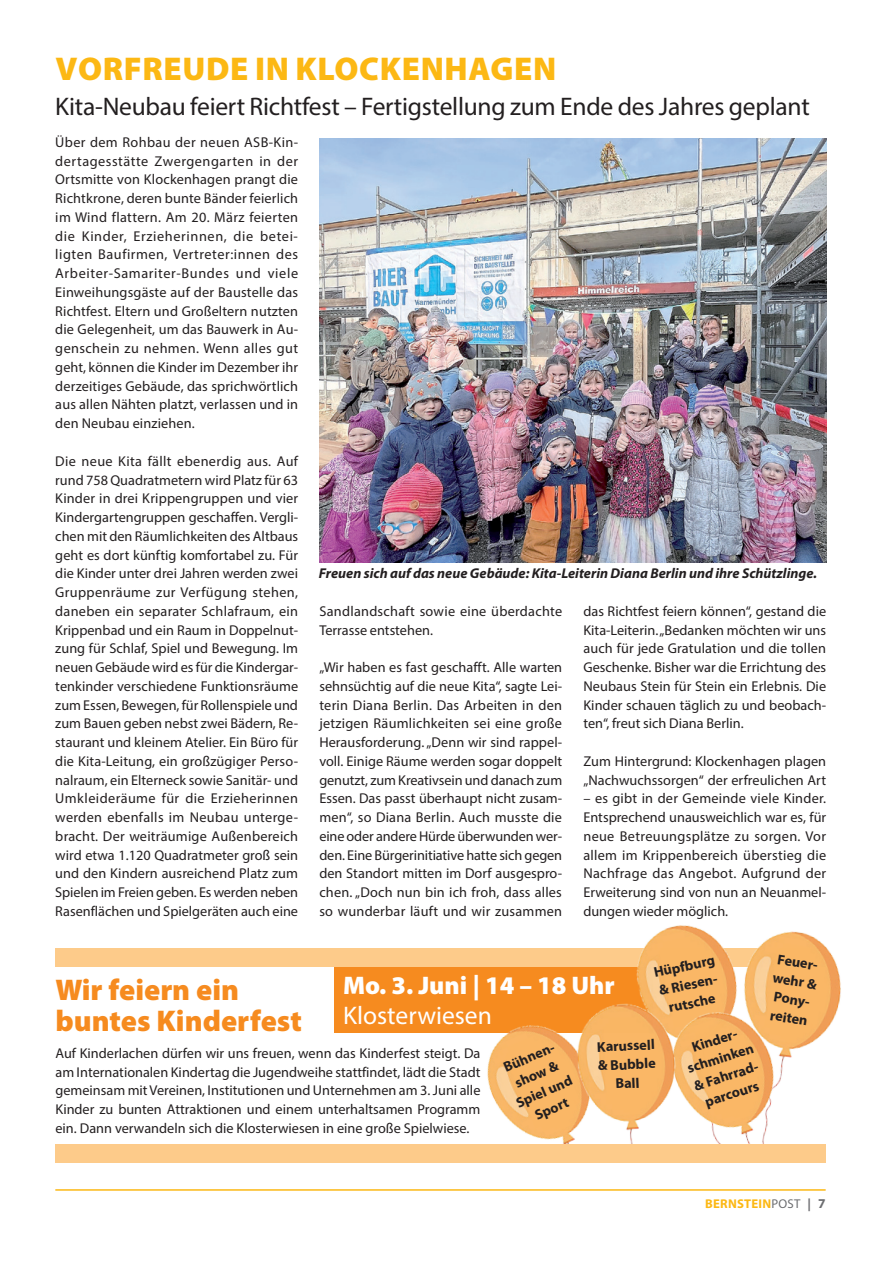
<style>
.page{position:relative;width:881px;height:1263px;background:#fff}
.page>*{position:absolute;margin:0;border:0;box-sizing:border-box;transform-origin:0 0}
.t1{font:900 33px "Myriad Pro";letter-spacing:.02em;color:#fcb814}
.t2{font:900 30px/31.5px "Myriad Pro";color:#f68b1f}
.t3{font:25.5px "Myriad Pro";letter-spacing:-.01em;color:#231f20}
.t4{font:900 25.5px "Myriad Pro";color:#fff}
.t5{font:25.5px "Myriad Pro";color:#fff}
.t6{font:14.25px/18.8px "Myriad Pro";color:#231f20;text-align:justify}
.t7{font:700 14.25px/18.8px "Myriad Pro";color:#231f20;text-align:center}
.t8{font:italic 700 14.25px "Myriad Pro";color:#231f20}
.t9{font:14.25px/18.8px "Myriad Pro";letter-spacing:.02em;color:#231f20}
.t10{font:700 12.75px "Myriad Pro";letter-spacing:.02em;color:#fcb814}
.s1{font-weight:400;color:#6c6d70}
.s2{color:#6c6d70}
.s3{font-size:13.5px;color:#6c6d70}
</style>
<div class="page">
<hr style="left:55px;top:1189px;width:770px;height:2px;background:#fcb814">
<img style="left:319px;top:138px;width:507px;height:424px">
<div style="left:334px;top:967px;width:319px;height:66px;background:#f68b1f"></div>
<div style="left:55px;top:948px;width:770px;height:19px;background:#fdcb8a"></div>
<img style="left:487px;top:1025px;width:83px;height:119px">
<img style="left:636px;top:925px;width:96px;height:75px">
<img style="left:732px;top:931px;width:109px;height:140px">
<img style="left:682px;top:1000px;width:100px;height:144px">
<img style="left:570px;top:989px;width:112px;height:155px">
<div style="left:55px;top:1144px;width:770px;height:19px;background:#fdcb8a"></div>
<h1 class="t1" style="left:56px;top:47px;width:502px">VORFREUDE IN KLOCKENHAGEN</h1>
<h3 class="t3" style="left:55px;top:91px;width:755px">Kita-Neubau feiert Richtfest – Fertigstellung zum Ende des Jahres geplant</h3>
<p class="t6" style="left:55px;top:133px;width:244px">Über dem Rohbau der neuen ASB-Kin&shy;dertagesstätte Zwergengarten in der Ortsmitte von Klockenhagen prangt die Richtkrone, deren bunte Bänder feierlich im Wind flattern. Am 20. März feierten die Kinder, Erzieherinnen, die betei&shy;ligten Baufirmen, Vertreter:innen des Arbeiter-Samariter-Bundes und viele Einweihungsgäste auf der Baustelle das Richtfest. Eltern und Großeltern nutzten die Gelegenheit, um das Bauwerk in Au&shy;genschein zu nehmen. Wenn alles gut geht, können die Kinder im Dezember ihr derzeitiges Gebäude, das sprichwörtlich aus allen Nähten platzt, verlassen und in den Neubau einziehen.</p>
<p class="t6" style="left:55px;top:451px;width:244px">Die neue Kita fällt ebenerdig aus. Auf rund 758 Quadratmetern wird Platz für 63<br>Kinder in drei Krippengruppen und vier Kindergartengruppen geschaffen. Vergli&shy;chen mit den Räumlichkeiten des Altbaus geht es dort künftig komfortabel zu. Für die Kinder unter drei Jahren werden zwei Gruppenräume zur Verfügung stehen, daneben ein separater Schlafraum, ein Krippenbad und ein Raum in Doppelnut&shy;zung für Schlaf, Spiel und Bewegung. Im neuen Gebäude wird es für die Kindergar&shy;tenkinder verschiedene Funktionsräume zum Essen, Bewegen, für Rollenspiele und zum Bauen geben nebst zwei Bädern, Re&shy;staurant und kleinem Atelier. Ein Büro für die Kita-Leitung, ein großzügiger Perso&shy;nalraum, ein Elterneck sowie Sanitär- und Umkleideräume für die Erzieherinnen werden ebenfalls im Neubau unterge&shy;bracht. Der weiträumige Außenbereich wird etwa 1.120 Quadratmeter groß sein und den Kindern ausreichend Platz zum Spielen im Freien geben. Es werden neben Rasenflächen und Spielgeräten auch eine</p>
<p class="t8" style="left:318px;top:564px;width:499px">Freuen sich auf das neue Gebäude: Kita-Leiterin Diana Berlin und ihre Schützlinge.</p>
<p class="t9" style="left:319px;top:601px;width:244px">Sandlandschaft sowie eine überdachte<br>Terrasse entstehen.</p>
<p class="t6" style="left:319px;top:658px;width:244px">„Wir haben es fast geschafft. Alle warten sehnsüchtig auf die neue Kita“, sagte Lei&shy;terin Diana Berlin. Das Arbeiten in den jetzigen Räumlichkeiten sei eine große Herausforderung. „Denn wir sind rappel&shy;voll. Einige Räume werden sogar doppelt genutzt, zum Kreativsein und danach zum Essen. Das passt überhaupt nicht zusam&shy;men“, so Diana Berlin. Auch musste die eine oder andere Hürde überwunden wer&shy;den. Eine Bürgerinitiative hatte sich gegen den Standort mitten im Dorf ausgespro&shy;chen. „Doch nun bin ich froh, dass alles so wunderbar läuft und wir zusammen</p>
<p class="t6" style="left:583px;top:601px;width:244px">das Richtfest feiern können“, gestand die Kita-Leiterin. „Bedanken möchten wir uns auch für jede Gratulation und die tollen Geschenke. Bisher war die Errichtung des Neubaus Stein für Stein ein Erlebnis. Die Kinder schauen täglich zu und beobach&shy;ten“, freut sich Diana Berlin.</p>
<p class="t6" style="left:583px;top:751px;width:244px">Zum Hintergrund: Klockenhagen plagen „Nachwuchssorgen“ der erfreulichen Art</p>
<p class="t6" style="left:583px;top:789px;width:244px">– es gibt in der Gemeinde viele Kinder.<br>Entsprechend unausweichlich war es, für neue Betreuungsplätze zu sorgen. Vor allem im Krippenbereich überstieg die Nachfrage das Angebot. Aufgrund der Erweiterung sind von nun an Neuanmel&shy;dungen wieder möglich.</p>
<p class="t7" style="left:651px;top:963px;width:65px;rotate:-12deg">Hüpfburg &amp; Riesen&shy;rutsche</p>
<p class="t7" style="left:777px;top:949px;width:47px;text-align:left;rotate:9deg">Feuer&shy;wehr &amp;<br>Pony&shy;reiten</p>
<p class="t7" style="left:678px;top:1041px;width:72px;rotate:-18deg">Kinder&shy;schminken &amp; Fahrrad&shy;parcours</p>
<h3 class="t4" style="left:343px;top:969px;width:273px">Mo. 3. Juni | 14 – 18 Uhr</h3>
<h3 class="t5" style="left:343px;top:1000px;width:150px">Klosterwiesen</h3>
<h2 class="t2" style="left:55px;top:972px;width:248px">Wir feiern ein buntes Kinderfest</h2>
<p class="t7" style="left:596px;top:1037px;width:59px;rotate:-3deg">Karussell &amp; Bubble<br>Ball</p>
<p class="t7" style="left:498px;top:1059px;width:61px;rotate:-23deg">Bühnen&shy;show &amp;<br>Spiel und<br>Sport</p>
<p class="t6" style="left:55px;top:1043px;width:426px">Auf Kinderlachen dürfen wir uns freuen, wenn das Kinderfest steigt. Da am Internationalen Kindertag die Jugendweihe stattfindet, lädt die Stadt gemeinsam mit Vereinen, Institutionen und Unternehmen am 3. Juni alle Kinder zu bunten Attraktionen und einem unterhaltsamen Programm ein. Dann verwandeln sich die Klosterwiesen in eine große Spielwiese.</p>
<p class="t10" style="left:705px;top:1195px;width:122px">BERNSTEIN<span class="s1">POST</span> <span class="s2">|</span> <span class="s3">7</span></p>
</div>
